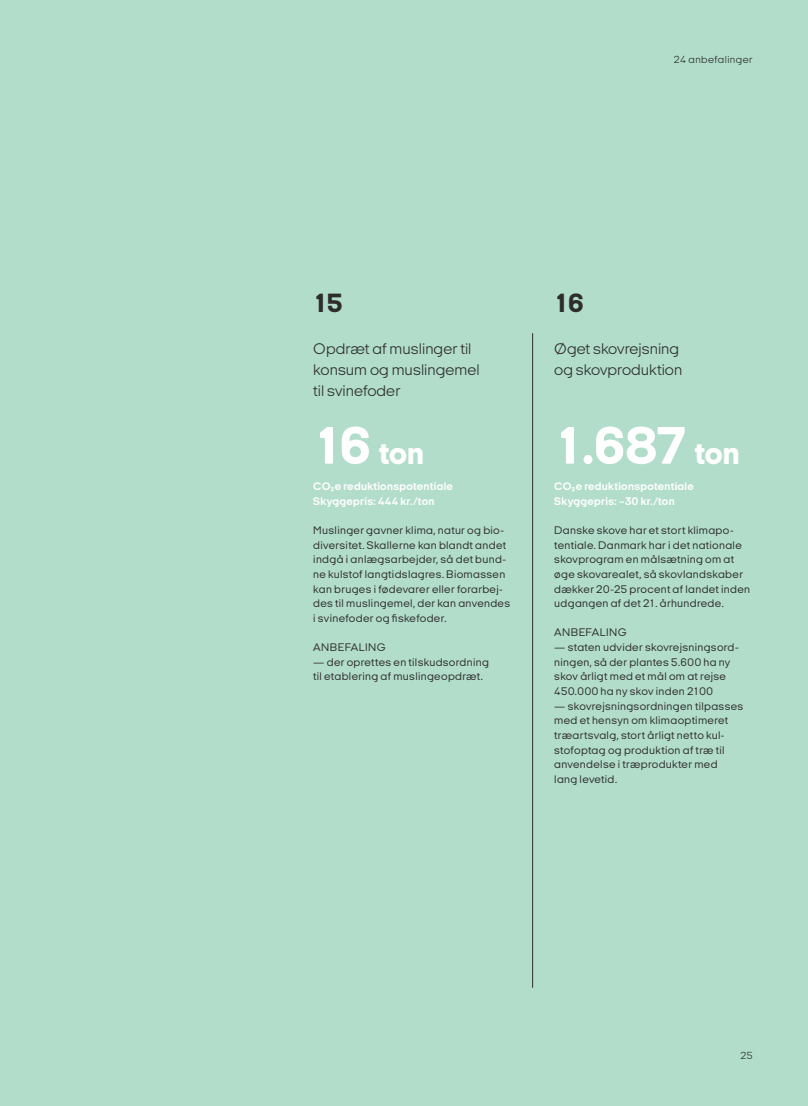
<style>
.page{position:relative;width:808px;height:1106px;background:#b2ddcb}
.page>*{position:absolute;margin:0;border:0;box-sizing:border-box;transform-origin:0 0}
.t1{font:800 54px "Italian Plate No 1 Expanded";color:#fff}
.t2{font:800 31.5px "Italian Plate No 1 Expanded";color:#fff}
.t3{font:800 27px "Italian Plate No 1 Expanded";color:#2d2d2c}
.t4{font:300 15.75px/21px "Italian Plate No 1 Expanded";color:#2d2d2c}
.t5{font:11.25px/14.7px "Italian Plate No 1 Expanded";letter-spacing:.03em;color:#2d2d2c}
.t6{font:700 11.25px/14.7px "Italian Plate No 1 Expanded";letter-spacing:.03em;color:#fff}
.t7{font:300 10.5px "Italian Plate No 1 Expanded";letter-spacing:.04em;color:#2d2d2c}
.s1{font-size:54px}
.s2{font-size:31.5px}
</style>
<div class="page">
<hr style="left:532px;top:333px;width:1px;height:654px;background:#2d2d2c">
<p class="t7" style="left:674px;top:54px;width:80px">24 anbefalinger</p>
<h3 class="t3" style="left:313px;top:288px;width:31px">15</h3>
<h3 class="t4" style="left:313px;top:338px;width:168px">Opdræt af muslinger til konsum og muslingemel til svinefoder</h3>
<h2 class="t2" style="left:313px;top:436px;width:112px"><span class="s1">16</span> ton</h2>
<p class="t6" style="left:313px;top:479px;width:141px">CO2e reduktionspotentiale<br>Skyggepris: 444 kr./ton</p>
<p class="t5" style="left:313px;top:523px;width:198px">Muslinger gavner klima, natur og bio&shy;diversitet. Skallerne kan blandt andet indgå i anlægsarbejder, så det bund&shy;ne kulstof langtidslagres. Biomassen kan bruges i fødevarer eller forarbej&shy;des til muslingemel, der kan anvendes i svinefoder og fiskefoder.</p>
<p class="t5" style="left:313px;top:640px;width:74px">ANBEFALING</p>
<p class="t5" style="left:313px;top:654px;width:177px">— der oprettes en tilskudsordning til etablering af muslingeopdræt.</p>
<h3 class="t3" style="left:554px;top:288px;width:31px">16</h3>
<h3 class="t4" style="left:554px;top:338px;width:130px">Øget skovrejsning og skovproduktion</h3>
<h1 class="t1" style="left:554px;top:416px;width:187px">1.687 <span class="s2">ton</span></h1>
<p class="t6" style="left:554px;top:479px;width:141px">CO2e reduktionspotentiale<br>Skyggepris: –30 kr./ton</p>
<p class="t5" style="left:554px;top:523px;width:197px">Danske skove har et stort klimapo&shy;tentiale. Danmark har i det nationale skovprogram en målsætning om at øge skovarealet, så skovlandskaber dækker 20-25 procent af landet inden udgangen af det 21. århundrede.</p>
<p class="t5" style="left:554px;top:625px;width:74px">ANBEFALING</p>
<p class="t5" style="left:554px;top:640px;width:186px">— staten udvider skovrejsningsord&shy;ningen, så der plantes 5.600 ha ny skov årligt med et mål om at rejse<br>450.000 ha ny skov inden 2100</p>
<p class="t5" style="left:554px;top:698px;width:191px">— skovrejsningsordningen tilpasses med et hensyn om klimaoptimeret træartsvalg, stort årligt netto kul&shy;stofoptag og produktion af træ til anvendelse i træprodukter med lang levetid.</p>
<p class="t7" style="left:741px;top:1049px;width:14px">25</p>
</div>
